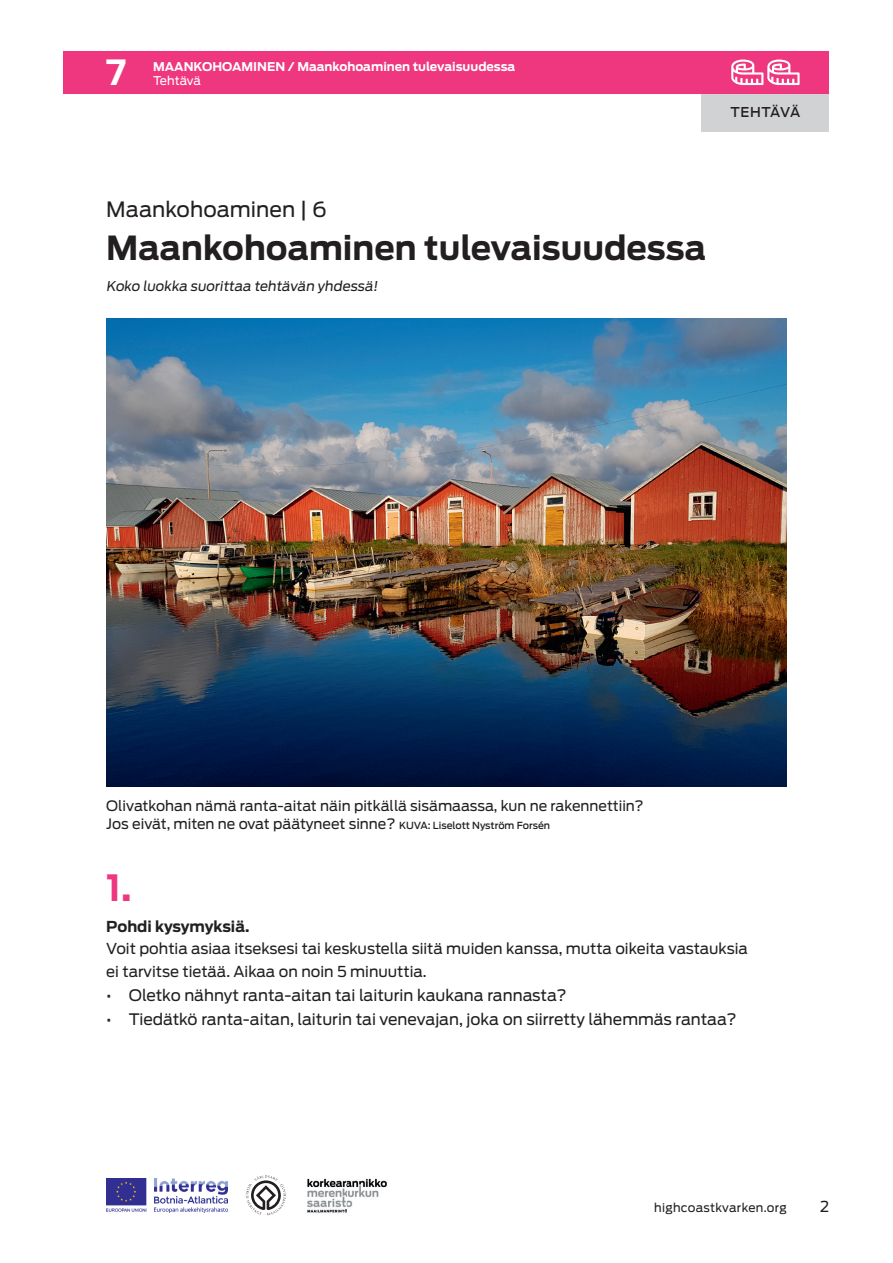
<style>
.page{position:relative;width:893px;height:1263px;background:#fff}
.page>*{position:absolute;margin:0;border:0;box-sizing:border-box;transform-origin:0 0}
.t1{font:700 36px "Antenna";color:#ef377f}
.t2{font:700 34.5px "Antenna";color:#fff}
.t3{font:700 33px "Antenna";color:#231f20}
.t4{font:21px "Antenna";color:#231f20}
.t5{font:15.75px "Antenna";color:#231f20}
.t6{font:15px/22.5px "Antenna";color:#231f20}
.t7{font:700 15px "Antenna";color:#231f20}
.t8{font:14.25px/18px "Antenna";color:#231f20}
.t9{font:13.5px "Antenna";color:#231f20}
.t10{font:500 13.5px "Antenna";letter-spacing:.015em;color:#231f20}
.t11{font:700 12px "Antenna";color:#fff}
.t12{font:12px "Antenna";letter-spacing:.025em;color:#231f20}
.t13{font:12px "Antenna";letter-spacing:-.01em;color:#fff}
.s1{font-weight:500;font-size:9.75px}
</style>
<div class="page">
<div style="left:702px;top:94px;width:127px;height:38px;background:#d1d2d4"></div>
<div style="left:64px;top:51px;width:765px;height:43px;background:#ef377f"></div>
<svg style="left:731px;top:60px;width:69px;height:25px"></svg>
<img style="left:106px;top:1178px;width:122px;height:34px">
<svg style="left:246px;top:1175px;width:40px;height:40px"></svg>
<img style="left:307px;top:1178px;width:80px;height:35px">
<img style="left:106px;top:319px;width:681px;height:468px">
<h2 class="t2" style="left:106px;top:52px;width:22px">7</h2>
<p class="t11" style="left:153px;top:60px;width:364px">MAANKOHOAMINEN / Maankohoaminen tulevaisuudessa</p>
<p class="t13" style="left:153px;top:73px;width:49px">Tehtävä</p>
<p class="t10" style="left:730px;top:104px;width:71px">TEHTÄVÄ</p>
<h3 class="t4" style="left:106px;top:196px;width:222px">Maankohoaminen | 6</h3>
<h3 class="t3" style="left:106px;top:229px;width:601px">Maankohoaminen tulevaisuudessa</h3>
<p class="t9" style="left:106px;top:278px;width:275px">Koko luokka suorittaa tehtävän yhdessä!</p>
<p class="t8" style="left:106px;top:797px;width:539px">Olivatkohan nämä ranta-aitat näin pitkällä sisämaassa, kun ne rakennettiin?<br>Jos eivät, miten ne ovat päätyneet sinne? <span class="s1">KUVA: Liselott Nyström Forsén</span></p>
<h1 class="t1" style="left:106px;top:866px;width:27px">1.</h1>
<p class="t7" style="left:106px;top:917px;width:145px">Pohdi kysymyksiä.</p>
<p class="t6" style="left:106px;top:937px;width:643px">Voit pohtia asiaa itseksesi tai keskustella siitä muiden kanssa, mutta oikeita vastauksia ei tarvitse tietää. Aikaa on noin 5 minuuttia.</p>
<p class="t5" style="left:106px;top:985px;width:462px">• Oletko nähnyt ranta-aitan tai laiturin kaukana rannasta?</p>
<p class="t5" style="left:106px;top:1009px;width:632px">• Tiedätkö ranta-aitan, laiturin tai venevajan, joka on siirretty lähemmäs rantaa?</p>
<p class="t12" style="left:654px;top:1200px;width:134px">highcoastkvarken.org</p>
<p class="t6" style="left:820px;top:1195px;width:11px">2</p>
</div>
